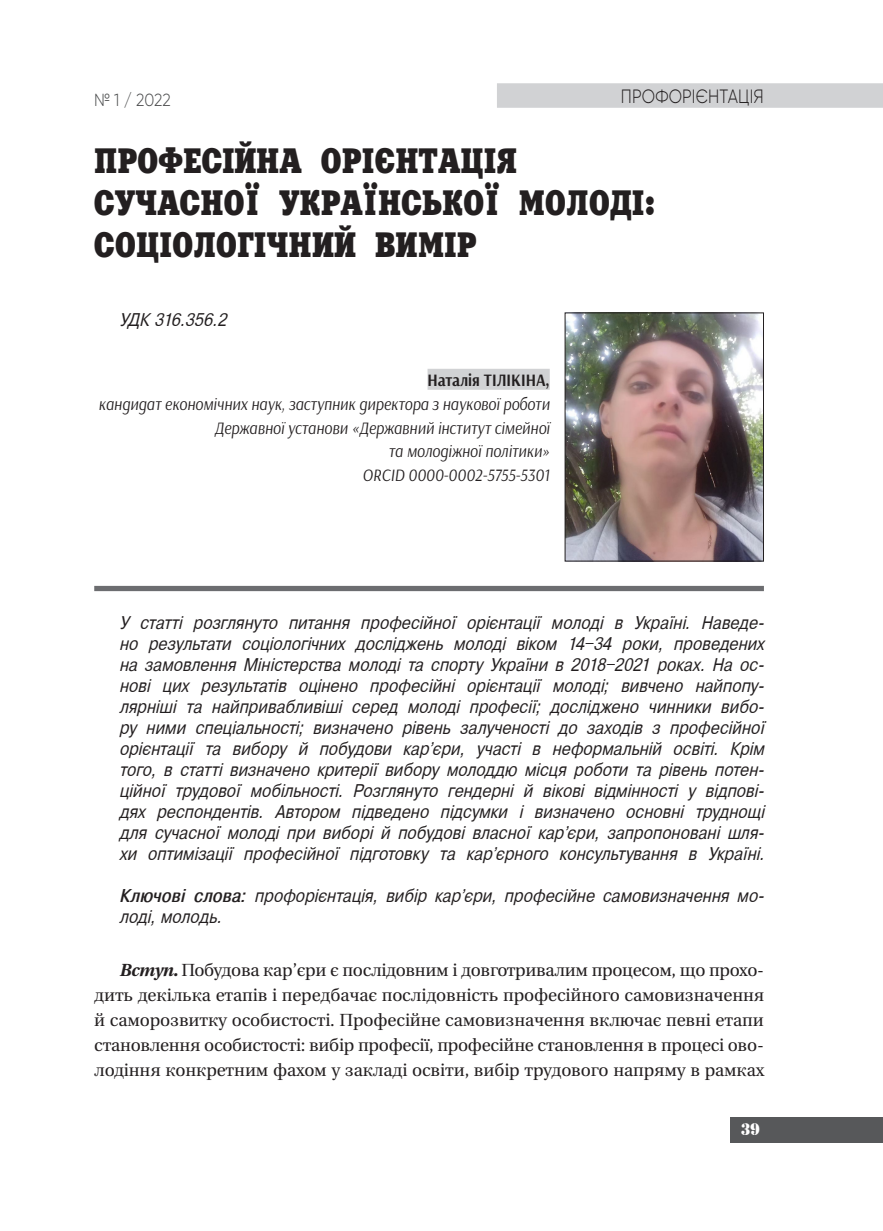
<style>
.page{position:relative;width:883px;height:1231px;background:#fff}
.page>*{position:absolute;margin:0;border:0;box-sizing:border-box;transform-origin:0 0}
.G1_1_Название_статьи{font:700 35px/42px "Xenia";color:#231f20;scale:.85 1}
.t1{font:21px "Shablon CTT";color:#fff}
.t2{font:300 19.25px "Gilroy";letter-spacing:.01em;color:#231f20;scale:.85 1}
.G1_5_Врез__комментар{font:italic 17.5px/21px "Pragmatica Cyrillic";letter-spacing:.005em;color:#231f20;text-align:justify;scale:.85 1}
.ТЕКСТ{font:17.5px/24.8px "Heuristica";letter-spacing:-.01em;color:#231f20;text-align:justify}
.Podpis{font:italic 17.5px/23.6px "Arsenal";color:#231f20;text-align:right;scale:.9 1}
.G1_5_Врез__комментар-2{font:italic 17.5px "Pragmatica Cyrillic";letter-spacing:-.025em;color:#231f20;scale:.85 1}
.t3{font:300 17.5px "Gilroy";color:#4b4c4d;scale:.9 1}
.s1{font-weight:700;font-style:normal}
.s2{font-weight:700}
.s3{font-weight:700;font-style:italic}
</style>
<div class="page">
<div style="left:497px;top:83px;width:386px;height:25px;background:#d1d2d4"></div>
<div style="left:731px;top:1117px;width:152px;height:25px;background:#57585a"></div>
<div style="left:428px;top:369px;width:122px;height:21px;background:#d1d2d4"></div>
<img style="left:567px;top:314px;width:195px;height:245px">
<div style="left:565px;top:312px;width:199px;height:249px;border:1px solid #231f20"></div>
<div style="left:94px;top:586px;width:670px;height:5px;background:#6c6d70"></div>
<p class="t3" style="left:94px;top:90px;width:87px">№ 1 / 2022</p>
<p class="t2" style="left:621px;top:84px;width:170px">Профорієнтація</p>
<p class="G1_1_Название_статьи" style="left:94px;top:142px;width:662px">ПРОФЕСІЙНА ОРІЄНТАЦІЯ<br>СУЧАСНОЇ УКРАЇНСЬКОЇ МОЛОДІ:<br>СОЦІОЛОГІЧНИЙ ВИМІР</p>
<p class="G1_5_Врез__комментар-2" style="left:119px;top:310px;width:128px">УДК 316.356.2</p>
<p class="Podpis" style="left:99px;top:368px;width:503px"><span class="s1">Наталія ТІЛІКІНА,<br></span>кандидат економічних наук, заступник директора з наукової роботи Державної установи «Державний інститут сімейної<br>та молодіжної політики»<br>ORCID 0000-0002-5755-5301</p>
<p class="G1_5_Врез__комментар" style="left:119px;top:612px;width:760px">У статті розглянуто питання професійної орієнтації молоді в Україні. Наведе&shy;но результати соціологічних досліджень молоді віком 14–34 роки, проведених на замовлення Міністерства молоді та спорту України в 2018–2021 роках. На ос&shy;нові цих результатів оцінено професійні орієнтації молоді; вивчено найпопу&shy;лярніші та найпривабливіші серед молоді професії; досліджено чинники вибо&shy;ру ними спеціальності; визначено рівень залученості до заходів з професійної орієнтації та вибору й побудови кар’єри, участі в неформальній освіті. Крім того, в статті визначено критерії вибору молоддю місця роботи та рівень потен&shy;ційної трудової мобільності. Розглянуто гендерні й вікові відмінності у відпові&shy;дях респондентів. Автором підведено підсумки і визначено основні труднощі для сучасної молоді при виборі й побудові власної кар’єри, запропоновані шля&shy;хи оптимізації професійної підготовку та кар’єрного консультування в Україні.</p>
<p class="G1_5_Врез__комментар" style="left:119px;top:885px;width:760px"><span class="s2">Ключові слова:</span> профорієнтація, вибір кар’єри, професійне самовизначення мо&shy;лоді, молодь.</p>
<p class="ТЕКСТ" style="left:94px;top:958px;width:672px;text-indent:25px"><span class="s3">Вступ.</span> Побудова кар’єри є послідовним і довготривалим процесом, що прохо&shy;дить декілька етапів і передбачає послідовність професійного самовизначення й саморозвитку особистості. Професійне самовизначення включає певні етапи становлення особистості: вибір професії, професійне становлення в процесі ово&shy;лодіння конкретним фахом у закладі освіти, вибір трудового напряму в рамках</p>
<p class="t1" style="left:741px;top:1119px;width:21px">39</p>
</div>
